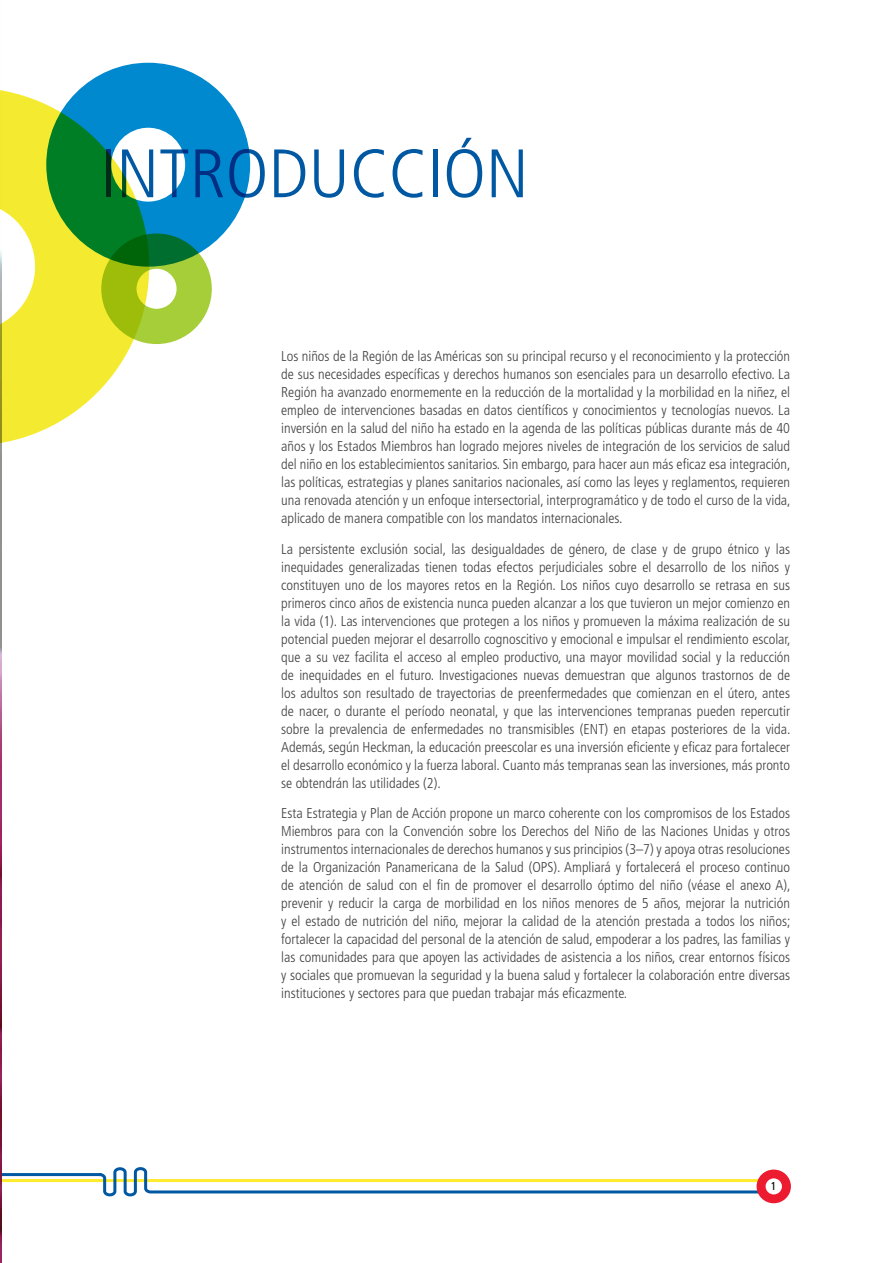
<style>
.page{position:relative;width:893px;height:1263px;background:#fff}
.page>*{position:absolute;margin:0;border:0;box-sizing:border-box;transform-origin:0 0}
.t1{font:300 condensed 68.4px "Frutiger LT Std";color:#0058a3;scale:1.05 1}
.t2{font:300 condensed 14.25px/18px "Frutiger LT Std";color:#414042;text-align:justify}
.t3{font:condensed 11.4px "Frutiger LT Std";color:#000;scale:1.05 1}
</style>
<div class="page">
<svg style="left:2px;top:1167px;width:789px;height:36px"></svg>
<img style="left:0;top:446px;width:2px;height:817px">
<svg style="left:81px;top:63px;width:169px;height:281px"></svg>
<svg style="left:0;top:88px;width:149px;height:358px;fill:#f4eb30"></svg>
<h1 class="t1" style="left:100px;top:135px;width:409px">INTRODUCCIÓN</h1>
<p class="t2" style="left:281px;top:347px;width:511px">Los niños de la Región de las Américas son su principal recurso y el reconocimiento y la protección de sus necesidades específicas y derechos humanos son esenciales para un desarrollo efectivo. La Región ha avanzado enormemente en la reducción de la mortalidad y la morbilidad en la niñez, el empleo de intervenciones basadas en datos científicos y conocimientos y tecnologías nuevos. La inversión en la salud del niño ha estado en la agenda de las políticas públicas durante más de 40 años y los Estados Miembros han logrado mejores niveles de integración de los servicios de salud del niño en los establecimientos sanitarios. Sin embargo, para hacer aun más eficaz esa integración, las políticas, estrategias y planes sanitarios nacionales, así como las leyes y reglamentos, requieren una renovada atención y un enfoque intersectorial, interprogramático y de todo el curso de la vida, aplicado de manera compatible con los mandatos internacionales.</p>
<p class="t2" style="left:281px;top:540px;width:511px">La persistente exclusión social, las desigualdades de género, de clase y de grupo étnico y las inequidades generalizadas tienen todas efectos perjudiciales sobre el desarrollo de los niños y constituyen uno de los mayores retos en la Región. Los niños cuyo desarrollo se retrasa en sus primeros cinco años de existencia nunca pueden alcanzar a los que tuvieron un mejor comienzo en la vida (1). Las intervenciones que protegen a los niños y promueven la máxima realización de su potencial pueden mejorar el desarrollo cognoscitivo y emocional e impulsar el rendimiento escolar, que a su vez facilita el acceso al empleo productivo, una mayor movilidad social y la reducción de inequidades en el futuro. Investigaciones nuevas demuestran que algunos trastornos de de los adultos son resultado de trayectorias de preenfermedades que comienzan en el útero, antes de nacer, o durante el período neonatal, y que las intervenciones tempranas pueden repercutir sobre la prevalencia de enfermedades no transmisibles (ENT) en etapas posteriores de la vida.<br>Además, según Heckman, la educación preescolar es una inversión eficiente y eficaz para fortalecer el desarrollo económico y la fuerza laboral. Cuanto más tempranas sean las inversiones, más pronto se obtendrán las utilidades (2).</p>
<p class="t2" style="left:281px;top:804px;width:511px">Esta Estrategia y Plan de Acción propone un marco coherente con los compromisos de los Estados Miembros para con la Convención sobre los Derechos del Niño de las Naciones Unidas y otros instrumentos internacionales de derechos humanos y sus principios (3–7) y apoya otras resoluciones de la Organización Panamericana de la Salud (OPS). Ampliará y fortalecerá el proceso continuo de atención de salud con el fin de promover el desarrollo óptimo del niño (véase el anexo A), prevenir y reducir la carga de morbilidad en los niños menores de 5 años, mejorar la nutrición y el estado de nutrición del niño, mejorar la calidad de la atención prestada a todos los niños; fortalecer la capacidad del personal de la atención de salud, empoderar a los padres, las familias y las comunidades para que apoyen las actividades de asistencia a los niños, crear entornos físicos y sociales que promuevan la seguridad y la buena salud y fortalecer la colaboración entre diversas instituciones y sectores para que puedan trabajar más eficazmente.</p>
<p class="t3" style="left:771px;top:1179px;width:7px">1</p>
</div>
